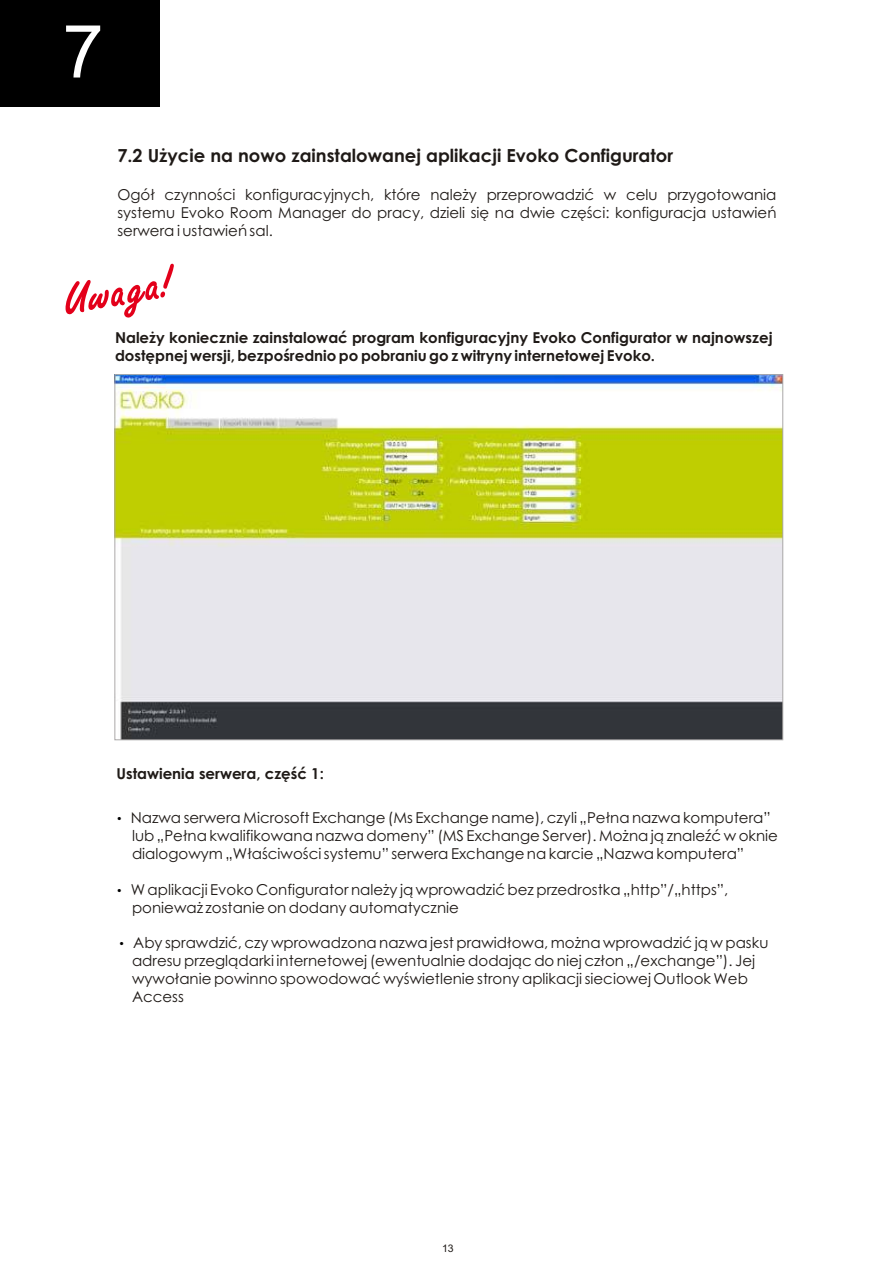
<style>
.page{position:relative;width:893px;height:1262px;background:#fff}
.page>*{position:absolute;margin:0;border:0;box-sizing:border-box;transform-origin:0 0}
.t1{font:73.5px "Arial";color:#fff}
.t2{font:700 45px "Freestyle Scr DEE";color:#e3001a}
.t3{font:700 18px "Century Gothic";color:#1f1a17}
.t4{font:15px/17.9px "Century Gothic";color:#1f1a17}
.t5{font:700 15px/18.1px "Century Gothic";color:#1f1a17}
.t6{font:12.75px "Arial";color:#000}
.t7{font:10.5px "Arial";color:#1f1a17}
</style>
<div class="page">
<div style="left:0;top:0;width:159px;height:107px;background:#000"></div>
<img style="left:117px;top:376px;width:664px;height:362px">
<h1 class="t1" style="left:63px;top:24px;width:42px">7</h1>
<p class="t3" style="left:117px;top:149px;width:557px">7.2 Użycie na nowo zainstalowanej aplikacji Evoko Configurator</p>
<p class="t4" style="left:117px;top:187px;width:660px;text-align:justify">Ogół czynności konfiguracyjnych, które należy przeprowadzić w celu przygotowania systemu Evoko Room Manager do pracy, dzieli się na dwie części: konfiguracja ustawień serwera i ustawień sal.</p>
<h2 class="t2" style="left:60px;top:284px;width:112px;rotate:-10deg">Uwaga!</h2>
<p class="t5" style="left:115px;top:330px;width:659px">Należy koniecznie zainstalować program konfiguracyjny Evoko Configurator w najnowszej dostępnej wersji, bezpośrednio po pobraniu go z witryny internetowej Evoko.</p>
<p class="t5" style="left:116px;top:766px;width:209px">Ustawienia serwera, część 1:</p>
<p class="t6" style="left:117px;top:814px;width:6px">•</p>
<p class="t6" style="left:117px;top:885px;width:6px">•</p>
<p class="t6" style="left:120px;top:939px;width:6px">•</p>
<p class="t4" style="left:131px;top:810px;width:648px">Nazwa serwera Microsoft Exchange (Ms Exchange name), czyli „Pełna nazwa komputera” lub „Pełna kwalifikowana nazwa domeny” (MS Exchange Server). Można ją znaleźć w oknie dialogowym „Właściwości systemu” serwera Exchange na karcie „Nazwa komputera”</p>
<p class="t4" style="left:131px;top:881px;width:599px">W aplikacji Evoko Configurator należy ją wprowadzić bez przedrostka „http”/„https”, ponieważ zostanie on dodany automatycznie</p>
<p class="t4" style="left:132px;top:935px;width:638px">Aby sprawdzić, czy wprowadzona nazwa jest prawidłowa, można wprowadzić ją w pasku adresu przeglądarki internetowej (ewentualnie dodając do niej człon „/exchange”). Jej wywołanie powinno spowodować wyświetlenie strony aplikacji sieciowej Outlook Web Access</p>
<p class="t7" style="left:442px;top:1244px;width:13px">13</p>
</div>
